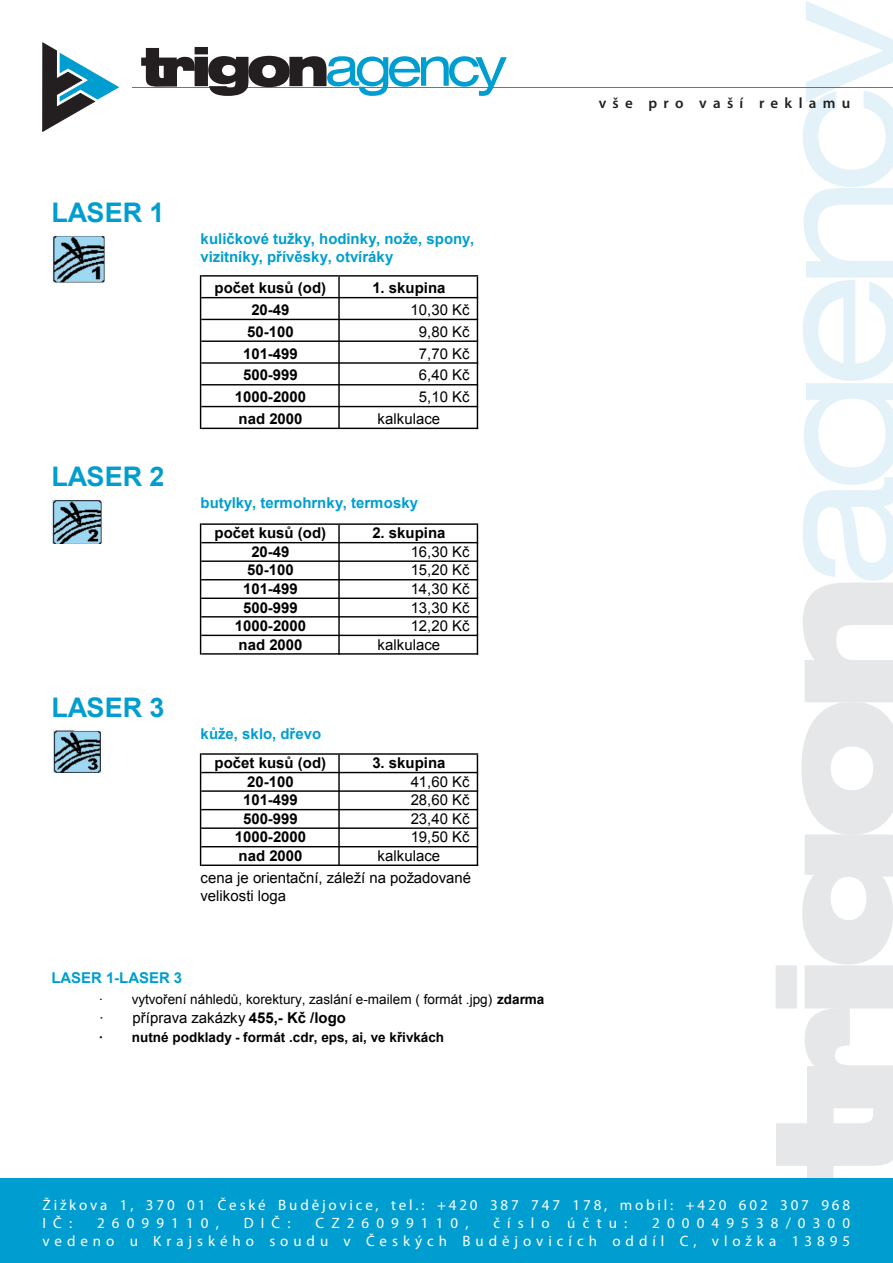
<style>
.page{position:relative;width:893px;height:1263px;background:#fff}
.page>*{position:absolute;margin:0;border:0;box-sizing:border-box;transform-origin:0 0}
.t1{font:700 27px "Arial";color:#009ed0}
.t2{font:15px/18px "Arial";color:#000}
.t3{font:700 15px "Arial";color:#000}
.t4{font:700 15px/18px "Arial";color:#009ed0}
.t5{font:15px/18px "Myriad Pro";letter-spacing:.33em;color:#fff;text-align:right}
.t6{font:15px/18px "Myriad Pro";letter-spacing:.19em;color:#fff}
.t7{font:15px "Myriad Pro";letter-spacing:.475em;color:#fff}
.t8{font:600 15px "Myriad Pro";letter-spacing:.42em;color:#231f20}
.t9{font:13.5px "Arial";color:#000}
.t10{font:700 13.5px "Arial";color:#000}
.s1{font-weight:700}
</style>
<div class="page">
<svg style="left:776px;top:1px;width:117px;height:1177px"></svg>
<svg style="left:42px;top:42px;width:77px;height:90px"></svg>
<hr style="left:132px;top:87px;width:761px;height:1px;background:#009ed0">
<svg style="left:141px;top:47px;width:366px;height:49px"></svg>
<div style="left:0;top:1178px;width:893px;height:85px;background:#009ed0"></div>
<hr style="left:200px;top:275px;width:1px;height:154px;background:#000">
<hr style="left:338px;top:277px;width:2px;height:152px;background:#000">
<hr style="left:477px;top:277px;width:1px;height:152px;background:#000">
<hr style="left:200px;top:523px;width:1px;height:132px;background:#000">
<hr style="left:338px;top:525px;width:2px;height:130px;background:#000">
<hr style="left:477px;top:525px;width:1px;height:130px;background:#000">
<hr style="left:200px;top:753px;width:1px;height:113px;background:#000">
<hr style="left:338px;top:755px;width:2px;height:111px;background:#000">
<hr style="left:477px;top:755px;width:1px;height:111px;background:#000">
<hr style="left:201px;top:275px;width:277px;height:2px;background:#000">
<hr style="left:201px;top:297px;width:277px;height:1px;background:#000">
<hr style="left:201px;top:319px;width:277px;height:1px;background:#000">
<hr style="left:201px;top:340px;width:277px;height:2px;background:#000">
<hr style="left:201px;top:362px;width:277px;height:2px;background:#000">
<hr style="left:201px;top:384px;width:277px;height:1px;background:#000">
<hr style="left:201px;top:406px;width:277px;height:1px;background:#000">
<hr style="left:201px;top:428px;width:277px;height:1px;background:#000">
<hr style="left:201px;top:523px;width:277px;height:2px;background:#000">
<hr style="left:201px;top:542px;width:277px;height:1px;background:#000">
<hr style="left:201px;top:560px;width:277px;height:2px;background:#000">
<hr style="left:201px;top:579px;width:277px;height:1px;background:#000">
<hr style="left:201px;top:597px;width:277px;height:2px;background:#000">
<hr style="left:201px;top:616px;width:277px;height:1px;background:#000">
<hr style="left:201px;top:635px;width:277px;height:1px;background:#000">
<hr style="left:201px;top:653px;width:277px;height:2px;background:#000">
<hr style="left:201px;top:753px;width:277px;height:2px;background:#000">
<hr style="left:201px;top:772px;width:277px;height:1px;background:#000">
<hr style="left:201px;top:790px;width:277px;height:2px;background:#000">
<hr style="left:201px;top:809px;width:277px;height:1px;background:#000">
<hr style="left:201px;top:827px;width:277px;height:2px;background:#000">
<hr style="left:201px;top:846px;width:277px;height:1px;background:#000">
<hr style="left:201px;top:864px;width:277px;height:2px;background:#000">
<img style="left:51px;top:235px;width:55px;height:48px">
<img style="left:51px;top:498px;width:52px;height:46px">
<img style="left:51px;top:729px;width:50px;height:44px">
<h1 class="t1" style="left:51px;top:195px;width:115px">LASER 1</h1>
<h1 class="t1" style="left:51px;top:459px;width:115px">LASER 2</h1>
<h1 class="t1" style="left:51px;top:690px;width:115px">LASER 3</h1>
<p class="t4" style="left:201px;top:230px;width:275px">kuličkové tužky, hodinky, nože, spony, vizitníky, přívěsky, otvíráky</p>
<p class="t3" style="left:215px;top:278px;width:113px">počet kusů (od)</p>
<p class="t3" style="left:372px;top:278px;width:75px">1. skupina</p>
<p class="t3" style="left:251px;top:300px;width:40px">20-49</p>
<p class="t2" style="left:411px;top:301px;width:60px">10,30 Kč</p>
<p class="t3" style="left:247px;top:322px;width:48px">50-100</p>
<p class="t2" style="left:419px;top:323px;width:52px">9,80 Kč</p>
<p class="t3" style="left:243px;top:343px;width:56px">101-499</p>
<p class="t2" style="left:419px;top:345px;width:52px">7,70 Kč</p>
<p class="t3" style="left:243px;top:365px;width:56px">500-999</p>
<p class="t2" style="left:419px;top:366px;width:52px">6,40 Kč</p>
<p class="t3" style="left:235px;top:387px;width:73px">1000-2000</p>
<p class="t2" style="left:419px;top:388px;width:52px">5,10 Kč</p>
<p class="t3" style="left:239px;top:409px;width:65px">nad 2000</p>
<p class="t2" style="left:378px;top:410px;width:64px">kalkulace</p>
<p class="t4" style="left:201px;top:494px;width:219px">butylky, termohrnky, termosky</p>
<p class="t3" style="left:215px;top:523px;width:113px">počet kusů (od)</p>
<p class="t3" style="left:372px;top:523px;width:75px">2. skupina</p>
<p class="t3" style="left:251px;top:542px;width:40px">20-49</p>
<p class="t2" style="left:411px;top:543px;width:60px">16,30 Kč</p>
<p class="t3" style="left:247px;top:560px;width:48px">50-100</p>
<p class="t2" style="left:411px;top:561px;width:60px">15,20 Kč</p>
<p class="t3" style="left:243px;top:579px;width:56px">101-499</p>
<p class="t2" style="left:411px;top:580px;width:60px">14,30 Kč</p>
<p class="t3" style="left:243px;top:597px;width:56px">500-999</p>
<p class="t2" style="left:411px;top:598px;width:60px">13,30 Kč</p>
<p class="t3" style="left:235px;top:616px;width:73px">1000-2000</p>
<p class="t2" style="left:411px;top:617px;width:60px">12,20 Kč</p>
<p class="t3" style="left:239px;top:634px;width:65px">nad 2000</p>
<p class="t2" style="left:378px;top:635px;width:64px">kalkulace</p>
<p class="t4" style="left:201px;top:725px;width:122px">kůže, sklo, dřevo</p>
<p class="t3" style="left:215px;top:753px;width:113px">počet kusů (od)</p>
<p class="t3" style="left:372px;top:753px;width:75px">3. skupina</p>
<p class="t3" style="left:247px;top:772px;width:48px">20-100</p>
<p class="t2" style="left:411px;top:773px;width:60px">41,60 Kč</p>
<p class="t3" style="left:243px;top:790px;width:56px">101-499</p>
<p class="t2" style="left:411px;top:791px;width:60px">28,60 Kč</p>
<p class="t3" style="left:243px;top:809px;width:56px">500-999</p>
<p class="t2" style="left:411px;top:810px;width:60px">23,40 Kč</p>
<p class="t3" style="left:235px;top:827px;width:73px">1000-2000</p>
<p class="t2" style="left:411px;top:828px;width:60px">19,50 Kč</p>
<p class="t3" style="left:239px;top:846px;width:65px">nad 2000</p>
<p class="t2" style="left:378px;top:847px;width:64px">kalkulace</p>
<p class="t2" style="left:201px;top:869px;width:272px">cena je orientační, záleží na požadované velikosti loga</p>
<p class="t4" style="left:51px;top:969px;width:132px">LASER 1-LASER 3</p>
<p class="t9" style="left:99px;top:991px;width:447px">· vytvoření náhledů, korektury, zaslání e-mailem ( formát .jpg) <span class="s1">zdarma</span></p>
<p class="t2" style="left:99px;top:1009px;width:248px">· příprava zakázky <span class="s1">455,- Kč /logo</span></p>
<p class="t10" style="left:99px;top:1028px;width:346px">· nutné podklady - formát .cdr, eps, ai, ve křivkách</p>
<p class="t8" style="left:599px;top:93px;width:253px">vše pro vaší reklamu</p>
<p class="t6" style="left:43px;top:1196px;width:809px">Žižkova 1, 370 01 České Budějovice, tel.: +420 387 747 178, mobil: +420 602 307 968<br>IČ:</p>
<p class="t7" style="left:97px;top:1214px;width:123px">26099110,</p>
<p class="t5" style="left:244px;top:1214px;width:48px">DIČ:</p>
<p class="t7" style="left:315px;top:1214px;width:154px">CZ26099110,</p>
<p class="t7" style="left:493px;top:1214px;width:135px">číslo účtu:</p>
<p class="t5" style="left:43px;top:1214px;width:809px">200049538/0300<br>vedeno u Krajského soudu v Českých Budějovicích oddíl C, vložka 13895</p>
</div>
